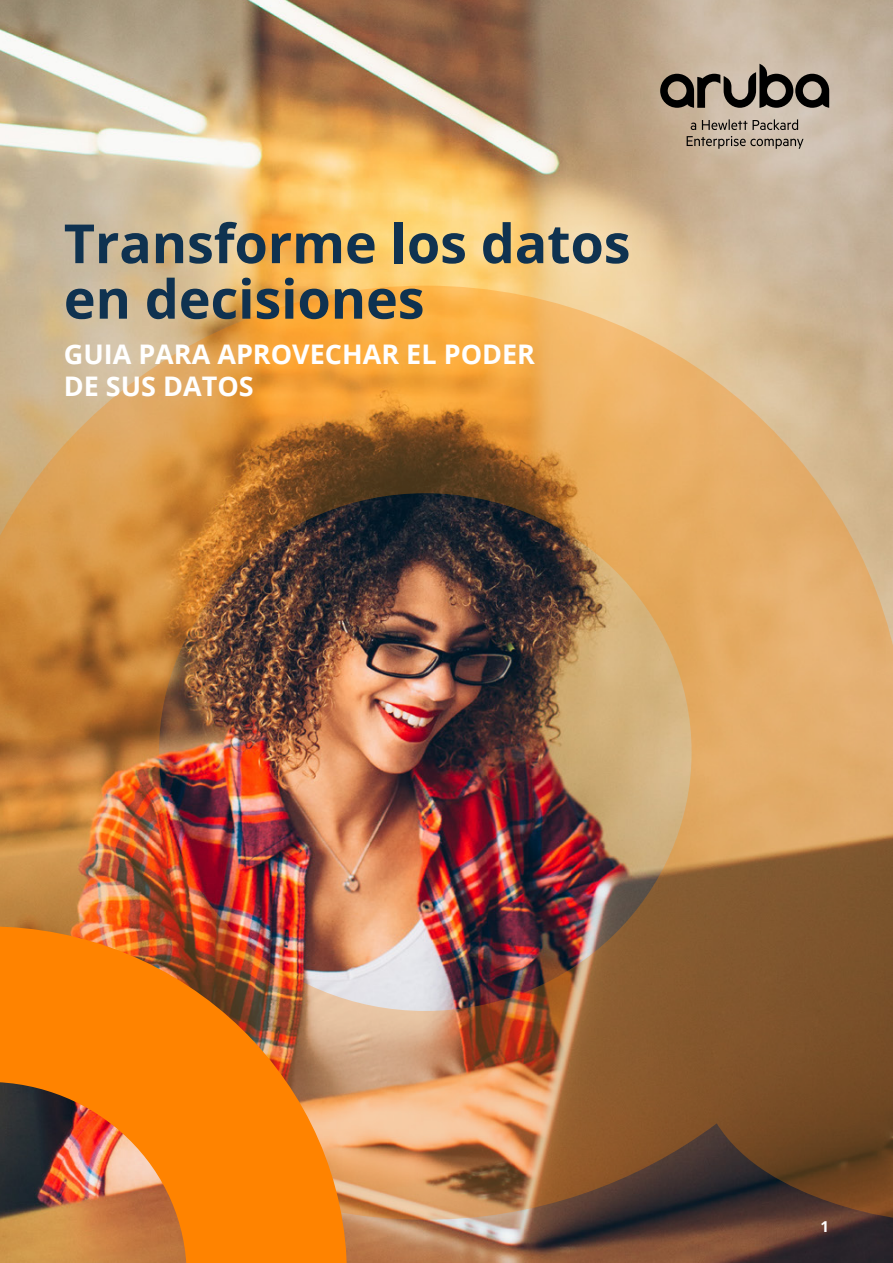
<style>
.page{position:relative;width:893px;height:1263px;background:#fff}
.page>*{position:absolute;margin:0;border:0;box-sizing:border-box;transform-origin:0 0}
.t1{font:700 54px/55.5px "Open Sans";letter-spacing:-.005em;color:#0f3250}
.t2{font:700 27px/32.4px "Open Sans";color:#fff}
.t3{font:700 15px "Open Sans";color:#fff}
</style>
<div class="page">
<img style="left:0;top:0;width:893px;height:1263px">
<svg style="left:0;top:1220px;width:347px;height:43px;background:#e28525"></svg>
<img style="left:0;top:286px;width:893px;height:934px">
<svg style="left:687px;top:119px;width:116px;height:30px;background:#a99a8b"></svg>
<svg style="left:660px;top:64px;width:169px;height:44px;background:#7a6f64"></svg>
<h1 class="t1" style="left:64px;top:214px;width:568px">Transforme los datos en decisiones</h1>
<p class="t2" style="left:64px;top:337px;width:473px">GUIA PARA APROVECHAR EL PODER<br>DE SUS DATOS</p>
<p class="t3" style="left:821px;top:1216px;width:10px">1</p>
</div>
